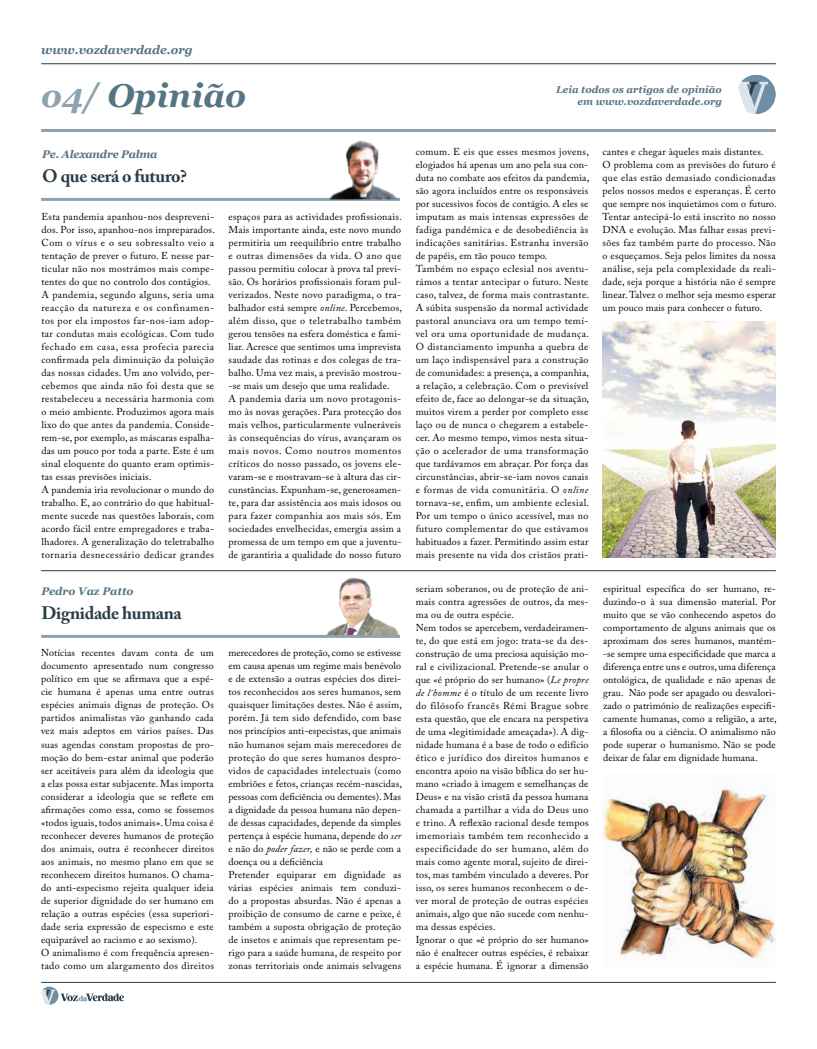
<style>
.page{position:relative;width:817px;height:1049px;background:#fff}
.page>*{position:absolute;margin:0;border:0;box-sizing:border-box;transform-origin:0 0}
.t1{font:italic 700 33px "Georgia";color:#577483}
.t2{font:700 18px "Adobe Caslon Pro";letter-spacing:-.02em;color:#2a3d47}
.t3{font:italic 700 12px "Georgia";color:#577483}
.t4{font:italic 700 11px "Georgia";letter-spacing:-.02em;color:#577483}
.t5{font:italic 700 11px "Georgia";color:#577483}
.t6{font:10px/13px "Adobe Caslon Pro";letter-spacing:.02em;color:#000}
.t7{font:italic 700 10px "Georgia";color:#577483}
.s1{color:#8ea3ae}
.s2{font-style:italic}
</style>
<div class="page">
<hr style="left:41px;top:64px;width:734px;height:1px;background:#2a3d47">
<hr style="left:41px;top:982px;width:734px;height:1px;background:#2a3d47">
<hr style="left:41px;top:129px;width:734px;height:3px;background:#8ea3ae">
<svg style="left:41px;top:986px;width:83px;height:19px"></svg>
<svg style="left:738px;top:75px;width:37px;height:39px"></svg>
<hr style="left:41px;top:570px;width:734px;height:1px;background:#2a3d47">
<hr style="left:41px;top:635px;width:359px;height:3px;background:#8ea3ae">
<hr style="left:41px;top:198px;width:359px;height:3px;background:#8ea3ae">
<img style="left:603px;top:782px;width:172px;height:185px">
<img style="left:295px;top:570px;width:113px;height:65px">
<img style="left:290px;top:140px;width:110px;height:59px">
<img style="left:602px;top:322px;width:173px;height:236px">
<p class="t3" style="left:41px;top:41px;width:153px">www.vozdaverdade.org</p>
<h1 class="t1" style="left:41px;top:71px;width:206px"><span class="s1">o4/</span> Opinião</h1>
<p class="t4" style="left:42px;top:146px;width:117px">Pe. Alexandre Palma</p>
<h2 class="t2" style="left:42px;top:166px;width:146px">O que será o futuro?</h2>
<p class="t6" style="left:41px;top:210px;width:175px">Esta pandemia apanhou-nos despreveni&shy;dos. Por isso, apanhou-nos impreparados.<br>Com o vírus e o seu sobressalto veio a tentação de prever o futuro. E nesse par&shy;ticular não nos mostrámos mais compe&shy;tentes do que no controlo dos contágios.<br>A pandemia, segundo alguns, seria uma reacção da natureza e os confinamen&shy;tos por ela impostos far-nos-iam adop&shy;tar condutas mais ecológicas. Com tudo fechado em casa, essa profecia parecia confirmada pela diminuição da poluição das nossas cidades. Um ano volvido, per&shy;cebemos que ainda não foi desta que se restabeleceu a necessária harmonia com o meio ambiente. Produzimos agora mais lixo do que antes da pandemia. Conside&shy;rem-se, por exemplo, as máscaras espalha&shy;das um pouco por toda a parte. Este é um sinal eloquente do quanto eram optimis&shy;tas essas previsões iniciais.<br>A pandemia iria revolucionar o mundo do trabalho. E, ao contrário do que habitual&shy;mente sucede nas questões laborais, com acordo fácil entre empregadores e traba&shy;lhadores. A generalização do teletrabalho tornaria desnecessário dedicar grandes</p>
<p class="t6" style="left:228px;top:210px;width:175px">espaços para as actividades profissionais.<br>Mais importante ainda, este novo mundo permitiria um reequilíbrio entre trabalho e outras dimensões da vida. O ano que passou permitiu colocar à prova tal previ&shy;são. Os horários profissionais foram pul&shy;verizados. Neste novo paradigma, o tra&shy;balhador está sempre <span class="s2">online</span>. Percebemos, além disso, que o teletrabalho também gerou tensões na esfera doméstica e fami&shy;liar. Acresce que sentimos uma imprevista saudade das rotinas e dos colegas de tra&shy;balho. Uma vez mais, a previsão mostrou--se mais um desejo que uma realidade.<br>A pandemia daria um novo protagonis&shy;mo às novas gerações. Para protecção dos mais velhos, particularmente vulneráveis às consequências do vírus, avançaram os mais novos. Como noutros momentos críticos do nosso passado, os jovens ele&shy;varam-se e mostravam-se à altura das cir&shy;cunstâncias. Expunham-se, generosamen&shy;te, para dar assistência aos mais idosos ou para fazer companhia aos mais sós. Em sociedades envelhecidas, emergia assim a promessa de um tempo em que a juventu&shy;de garantiria a qualidade do nosso futuro</p>
<p class="t5" style="left:41px;top:583px;width:94px">Pedro Vaz Patto</p>
<h2 class="t2" style="left:41px;top:602px;width:142px">Dignidade humana</h2>
<p class="t6" style="left:41px;top:646px;width:174px">Notícias recentes davam conta de um documento apresentado num congresso político em que se afirmava que a espé&shy;cie humana é apenas uma entre outras espécies animais dignas de proteção. Os partidos animalistas vão ganhando cada vez mais adeptos em vários países. Das suas agendas constam propostas de pro&shy;moção do bem-estar animal que poderão ser aceitáveis para além da ideologia que a elas possa estar subjacente. Mas importa considerar a ideologia que se reflete em afirmações como essa, como se fossemos «todos iguais, todos animais». Uma coisa é reconhecer deveres humanos de proteção dos animais, outra é reconhecer direitos aos animais, no mesmo plano em que se reconhecem direitos humanos. O chama&shy;do anti-especismo rejeita qualquer ideia de superior dignidade do ser humano em relação a outras espécies (essa superiori&shy;dade seria expressão de especismo e este equiparável ao racismo e ao sexismo).<br>O animalismo é com frequência apresen&shy;tado como um alargamento dos direitos</p>
<p class="t6" style="left:228px;top:646px;width:175px">merecedores de proteção, como se estivesse em causa apenas um regime mais benévolo e de extensão a outras espécies dos direi&shy;tos reconhecidos aos seres humanos, sem quaisquer limitações destes. Não é assim, porém. Já tem sido defendido, com base nos princípios anti-especistas, que animais não humanos sejam mais merecedores de proteção do que seres humanos despro&shy;vidos de capacidades intelectuais (como embriões e fetos, crianças recém-nascidas, pessoas com deficiência ou dementes). Mas a dignidade da pessoa humana não depen&shy;de dessas capacidades, depende da simples pertença à espécie humana, depende do <span class="s2">ser </span>e não do <span class="s2">poder fazer,</span> e não se perde com a doença ou a deficiência<br>Pretender equiparar em dignidade as várias espécies animais tem conduzi&shy;do a propostas absurdas. Não é apenas a proibição de consumo de carne e peixe, é também a suposta obrigação de proteção de insetos e animais que representam pe&shy;rigo para a saúde humana, de respeito por zonas territoriais onde animais selvagens</p>
<p class="t7" style="left:556px;top:82px;width:167px">Leia todos os artigos de opinião</p>
<p class="t7" style="left:577px;top:94px;width:146px">em www.vozdaverdade.org</p>
<p class="t6" style="left:415px;top:145px;width:175px">comum. E eis que esses mesmos jovens, elogiados há apenas um ano pela sua con&shy;duta no combate aos efeitos da pandemia, são agora incluídos entre os responsáveis por sucessivos focos de contágio. A eles se imputam as mais intensas expressões de fadiga pandémica e de desobediência às indicações sanitárias. Estranha inversão de papéis, em tão pouco tempo.<br>Também no espaço eclesial nos aventu&shy;rámos a tentar antecipar o futuro. Neste caso, talvez, de forma mais contrastante.<br>A súbita suspensão da normal actividade pastoral anunciava ora um tempo temí&shy;vel ora uma oportunidade de mudança.<br>O distanciamento impunha a quebra de um laço indispensável para a construção de comunidades: a presença, a companhia, a relação, a celebração. Com o previsível efeito de, face ao delongar-se da situação, muitos virem a perder por completo esse laço ou de nunca o chegarem a estabele&shy;cer. Ao mesmo tempo, vimos nesta situa&shy;ção o acelerador de uma transformação que tardávamos em abraçar. Por força das circunstâncias, abrir-se-iam novos canais e formas de vida comunitária. O <span class="s2">online </span>tornava-se, enfim, um ambiente eclesial.<br>Por um tempo o único acessível, mas no futuro complementar do que estávamos habituados a fazer. Permitindo assim estar mais presente na vida dos cristãos prati-</p>
<p class="t6" style="left:415px;top:581px;width:174px">seriam soberanos, ou de proteção de ani&shy;mais contra agressões de outros, da mes&shy;ma ou de outra espécie.<br>Nem todos se apercebem, verdadeiramen&shy;te, do que está em jogo: trata-se da des&shy;construção de uma preciosa aquisição mo&shy;ral e civilizacional. Pretende-se anular o que «é próprio do ser humano» (<span class="s2">Le propre de l´homme</span> é o título de um recente livro do filósofo francês Rémi Brague sobre esta questão, que ele encara na perspetiva de uma «legitimidade ameaçada»). A dig&shy;nidade humana é a base de todo o edifício ético e jurídico dos direitos humanos e encontra apoio na visão bíblica do ser hu&shy;mano «criado à imagem e semelhanças de Deus» e na visão cristã da pessoa humana chamada a partilhar a vida do Deus uno e trino. A reflexão racional desde tempos imemoriais também tem reconhecido a especificidade do ser humano, além do mais como agente moral, sujeito de direi&shy;tos, mas também vinculado a deveres. Por isso, os seres humanos reconhecem o de&shy;ver moral de proteção de outras espécies animais, algo que não sucede com nenhu&shy;ma dessas espécies.<br>Ignorar o que «é próprio do ser humano» não é enaltecer outras espécies, é rebaixar a espécie humana. É ignorar a dimensão</p>
<p class="t6" style="left:602px;top:145px;width:175px">cantes e chegar àqueles mais distantes.<br>O problema com as previsões do futuro é que elas estão demasiado condicionadas pelos nossos medos e esperanças. É certo que sempre nos inquietámos com o futuro.<br>Tentar antecipá-lo está inscrito no nosso DNA e evolução. Mas falhar essas previ&shy;sões faz também parte do processo. Não o esqueçamos. Seja pelos limites da nossa análise, seja pela complexidade da reali&shy;dade, seja porque a história não é sempre linear. Talvez o melhor seja mesmo esperar um pouco mais para conhecer o futuro.</p>
<p class="t6" style="left:603px;top:581px;width:175px;text-align:justify">espiritual específica do ser humano, re&shy;duzindo-o à sua dimensão material. Por muito que se vão conhecendo aspetos do comportamento de alguns animais que os aproximam dos seres humanos, mantém--se sempre uma especificidade que marca a diferença entre uns e outros, uma diferença ontológica, de qualidade e não apenas de grau. Não pode ser apagado ou desvalori&shy;zado o património de realizações especifi&shy;camente humanas, como a religião, a arte, a filosofia ou a ciência. O animalismo não pode superar o humanismo. Não se pode deixar de falar em dignidade humana.</p>
</div>
